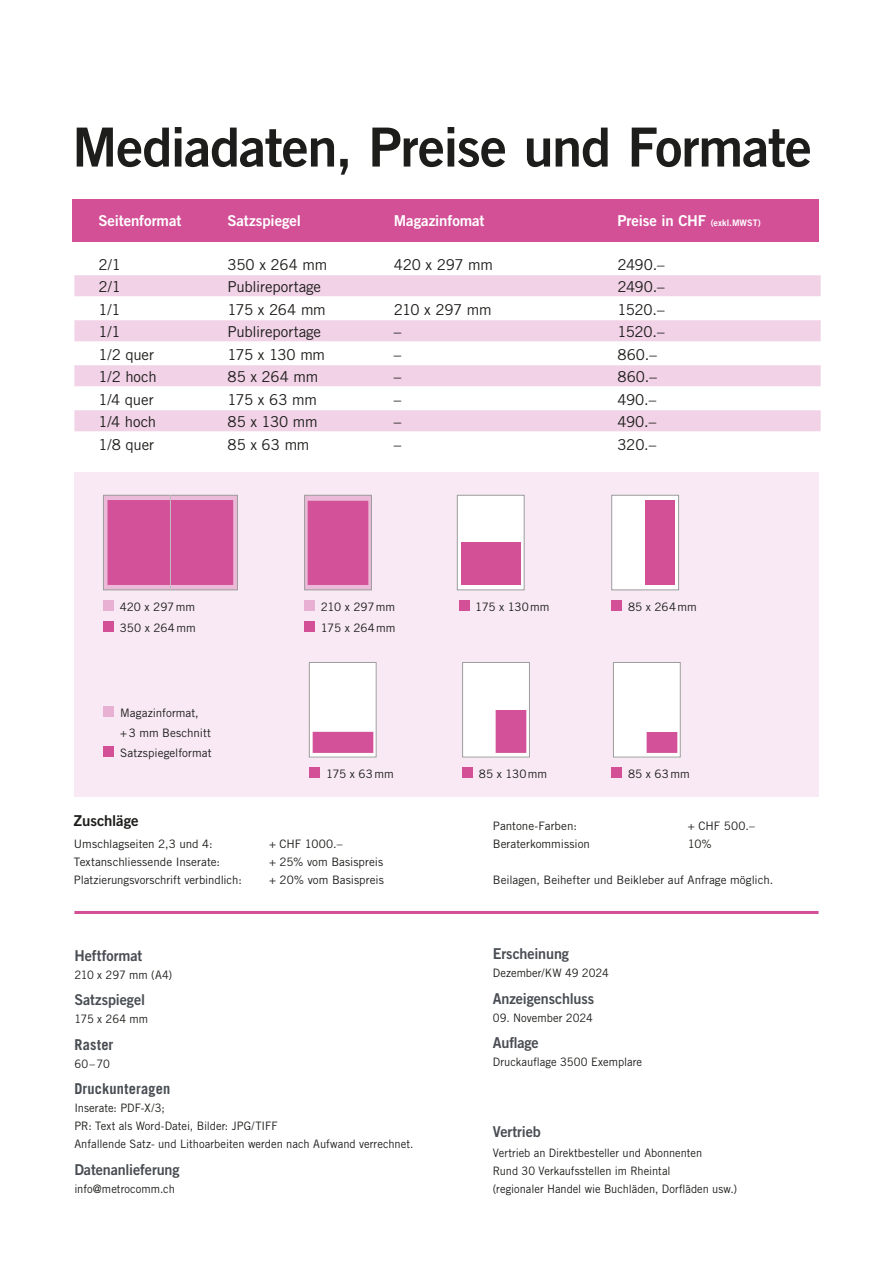
<style>
.page{position:relative;width:893px;height:1263px;background:#fff}
.page>*{position:absolute;margin:0;border:0;box-sizing:border-box;transform-origin:0 0}
.t1{font:54px "Trade Gothic LT Std Bd 2";letter-spacing:-.02em;color:#1d1d1b}
.t2{font:15px "Trade Gothic LT Std";letter-spacing:-.01em;color:#1d1d1b}
.t3{font:15px "Trade Gothic LT Std Bd 2";letter-spacing:-.01em;color:#484d53;scale:.96 1}
.t4{font:15px "Trade Gothic LT Std Bd 2";letter-spacing:-.01em;color:#fff}
.t5{font:700 15px "Trade Gothic LT Std";letter-spacing:.015em;color:#484d53;scale:.96 1}
.t6{font:15px "Trade Gothic LT Std Bd 2";letter-spacing:-.01em;color:#1d1d1b}
.t7{font:11.7px/20.2px "Trade Gothic LT Std";color:#1d1d1b}
.t8{font:11.55px/18px "Trade Gothic LT Std";color:#1d1d1b;scale:.96 1}
.t9{font:11.55px/18px "Trade Gothic LT Std";color:#1d1d1b;scale:.95 1}
.s1{font-size:9px}
</style>
<div class="page">
<div style="left:72px;top:200px;width:747px;height:42px;background:#d35097"></div>
<div style="left:74px;top:275px;width:747px;height:21px;background:#f1d2e6"></div>
<div style="left:74px;top:320px;width:747px;height:21px;background:#f1d2e6"></div>
<div style="left:74px;top:365px;width:747px;height:21px;background:#f1d2e6"></div>
<div style="left:74px;top:410px;width:747px;height:21px;background:#f1d2e6"></div>
<div style="left:74px;top:472px;width:745px;height:324px;background:#f8e9f4"></div>
<img style="left:311px;top:664px;width:63px;height:91px">
<div style="left:309px;top:662px;width:67px;height:95px;border:1px solid #9d9d9c"></div>
<img style="left:464px;top:664px;width:64px;height:91px">
<div style="left:462px;top:662px;width:68px;height:95px;border:1px solid #9d9d9c"></div>
<div style="left:103px;top:706px;width:11px;height:11px;background:#e8b0d2"></div>
<div style="left:103px;top:747px;width:11px;height:10px;background:#d35097"></div>
<img style="left:615px;top:664px;width:63px;height:91px">
<div style="left:613px;top:662px;width:67px;height:95px;border:1px solid #9d9d9c"></div>
<div style="left:640px;top:702px;width:38px;height:30px;background:#fff"></div>
<img style="left:105px;top:497px;width:131px;height:91px">
<div style="left:103px;top:495px;width:135px;height:95px;border:1px solid #9d9d9c"></div>
<hr style="left:170px;top:495px;width:1px;height:95px;background:#bfbec1">
<div style="left:103px;top:601px;width:11px;height:10px;background:#e8b0d2"></div>
<div style="left:103px;top:622px;width:11px;height:10px;background:#d35097"></div>
<img style="left:306px;top:497px;width:64px;height:91px">
<div style="left:304px;top:495px;width:68px;height:95px;border:1px solid #9d9d9c"></div>
<div style="left:304px;top:601px;width:11px;height:10px;background:#e8b0d2"></div>
<div style="left:304px;top:622px;width:11px;height:10px;background:#d35097"></div>
<div style="left:310px;top:767px;width:10px;height:11px;background:#d35097"></div>
<div style="left:457px;top:495px;width:67px;height:95px;background:#fff;border:1px solid #9d9d9c"></div>
<div style="left:461px;top:543px;width:59px;height:42px;background:#d35097"></div>
<div style="left:459px;top:601px;width:10px;height:10px;background:#d35097"></div>
<div style="left:462px;top:767px;width:11px;height:11px;background:#d35097"></div>
<div style="left:612px;top:495px;width:67px;height:95px;background:#fff;border:1px solid #9d9d9c"></div>
<div style="left:645px;top:500px;width:30px;height:85px;background:#d35097"></div>
<div style="left:612px;top:601px;width:10px;height:10px;background:#d35097"></div>
<div style="left:612px;top:767px;width:10px;height:11px;background:#d35097"></div>
<hr style="left:74px;top:911px;width:745px;height:3px;background:#d35097">
<h1 class="t1" style="left:72px;top:114px;width:741px">Mediadaten, Preise und Formate</h1>
<p class="t4" style="left:98px;top:211px;width:84px">Seitenformat</p>
<p class="t4" style="left:227px;top:211px;width:75px">Satzspiegel</p>
<p class="t4" style="left:394px;top:211px;width:92px">Magazinfomat</p>
<p class="t4" style="left:617px;top:211px;width:145px">Preise in CHF <span class="s1">(exkl.MWST)</span></p>
<p class="t2" style="left:98px;top:255px;width:24px">2/1</p>
<p class="t2" style="left:227px;top:255px;width:101px">350 x 264 mm</p>
<p class="t2" style="left:394px;top:255px;width:101px">420 x 297 mm</p>
<p class="t2" style="left:617px;top:255px;width:49px">2490.–</p>
<p class="t2" style="left:98px;top:278px;width:24px">2/1</p>
<p class="t2" style="left:227px;top:278px;width:95px">Publireportage</p>
<p class="t2" style="left:617px;top:278px;width:49px">2490.–</p>
<p class="t2" style="left:98px;top:300px;width:24px">1/1</p>
<p class="t2" style="left:227px;top:300px;width:100px">175 x 264 mm</p>
<p class="t2" style="left:394px;top:300px;width:99px">210 x 297 mm</p>
<p class="t2" style="left:617px;top:300px;width:49px">1520.–</p>
<p class="t2" style="left:98px;top:323px;width:24px">1/1</p>
<p class="t2" style="left:227px;top:323px;width:95px">Publireportage</p>
<p class="t2" style="left:394px;top:323px;width:9px">–</p>
<p class="t2" style="left:617px;top:323px;width:49px">1520.–</p>
<p class="t2" style="left:98px;top:345px;width:57px">1/2 quer</p>
<p class="t2" style="left:227px;top:345px;width:99px">175 x 130 mm</p>
<p class="t2" style="left:394px;top:345px;width:9px">–</p>
<p class="t2" style="left:617px;top:345px;width:41px">860.–</p>
<p class="t2" style="left:98px;top:368px;width:60px">1/2 hoch</p>
<p class="t2" style="left:227px;top:368px;width:92px">85 x 264 mm</p>
<p class="t2" style="left:394px;top:368px;width:9px">–</p>
<p class="t2" style="left:617px;top:368px;width:41px">860.–</p>
<p class="t2" style="left:98px;top:390px;width:57px">1/4 quer</p>
<p class="t2" style="left:227px;top:390px;width:91px">175 x 63 mm</p>
<p class="t2" style="left:394px;top:390px;width:9px">–</p>
<p class="t2" style="left:617px;top:390px;width:40px">490.–</p>
<p class="t2" style="left:98px;top:413px;width:59px">1/4 hoch</p>
<p class="t2" style="left:227px;top:413px;width:130px">85 x 130 mm -</p>
<p class="t2" style="left:394px;top:413px;width:9px">–</p>
<p class="t2" style="left:617px;top:413px;width:40px">490.–</p>
<p class="t2" style="left:98px;top:435px;width:57px">1/8 quer</p>
<p class="t2" style="left:227px;top:435px;width:83px">85 x 63 mm</p>
<p class="t2" style="left:394px;top:435px;width:9px">–</p>
<p class="t2" style="left:617px;top:435px;width:40px">320.–</p>
<p class="t7" style="left:120px;top:596px;width:77px;line-height:21px">420 x 297mm<br>350 x 264mm</p>
<p class="t7" style="left:321px;top:596px;width:76px;line-height:21px">210 x 297mm<br>175 x 264mm</p>
<p class="t7" style="left:120px;top:702px;width:93px">Magazinformat, +3 mm Beschnitt<br>Satzspiegelformat</p>
<p class="t7" style="left:326px;top:764px;width:69px">175 x 63mm</p>
<p class="t6" style="left:74px;top:811px;width:66px">Zuschläge</p>
<p class="t7" style="left:74px;top:834px;width:140px">Umschlagseiten 2,3 und 4:</p>
<p class="t7" style="left:269px;top:834px;width:75px">+ CHF 1000.–</p>
<p class="t7" style="left:74px;top:852px;width:148px">Textanschliessende Inserate:</p>
<p class="t7" style="left:269px;top:852px;width:116px">+ 25% vom Basispreis</p>
<p class="t7" style="left:74px;top:870px;width:169px">Platzierungsvorschrift verbindlich:</p>
<p class="t7" style="left:269px;top:870px;width:116px">+ 20% vom Basispreis</p>
<p class="t3" style="left:74px;top:946px;width:72px">Heftformat</p>
<p class="t8" style="left:74px;top:965px;width:103px">210 x 297 mm (A4)</p>
<p class="t3" style="left:74px;top:991px;width:75px">Satzspiegel</p>
<p class="t8" style="left:74px;top:1010px;width:78px">175 x 264 mm</p>
<p class="t5" style="left:74px;top:1035px;width:42px">Raster</p>
<p class="t8" style="left:74px;top:1054px;width:39px">60–70</p>
<p class="t5" style="left:74px;top:1080px;width:102px">Druckunteragen</p>
<p class="t8" style="left:74px;top:1099px;width:355px">Inserate: PDF-X/3;<br>PR: Text als Word-Datei, Bilder: JPG/TIFF<br>Anfallende Satz- und Lithoarbeiten werden nach Aufwand verrechnet.</p>
<p class="t3" style="left:74px;top:1160px;width:111px">Datenanlieferung</p>
<p class="t8" style="left:74px;top:1179px;width:106px">info@metrocomm.ch</p>
<p class="t7" style="left:475px;top:597px;width:76px">175 x 130mm</p>
<p class="t7" style="left:479px;top:764px;width:70px">85 x 130mm</p>
<p class="t7" style="left:628px;top:597px;width:70px">85 x 264mm</p>
<p class="t7" style="left:628px;top:764px;width:63px">85 x 63mm</p>
<p class="t7" style="left:493px;top:816px;width:86px">Pantone-Farben:</p>
<p class="t7" style="left:688px;top:816px;width:69px">+ CHF 500.–</p>
<p class="t7" style="left:493px;top:834px;width:99px">Beraterkommission</p>
<p class="t7" style="left:688px;top:834px;width:26px">10%</p>
<p class="t7" style="left:493px;top:870px;width:282px">Beilagen, Beihefter und Beikleber auf Anfrage möglich.</p>
<p class="t3" style="left:493px;top:945px;width:81px">Erscheinung</p>
<p class="t8" style="left:493px;top:964px;width:122px">Dezember/KW 49 2024</p>
<p class="t3" style="left:493px;top:989px;width:107px">Anzeigenschluss</p>
<p class="t8" style="left:493px;top:1009px;width:106px">09. November 2024</p>
<p class="t3" style="left:493px;top:1034px;width:49px">Auflage</p>
<p class="t8" style="left:493px;top:1053px;width:157px">Druckauflage 3500 Exemplare</p>
<p class="t3" style="left:493px;top:1122px;width:52px">Vertrieb</p>
<p class="t9" style="left:493px;top:1144px;width:259px">Vertrieb an Direktbesteller und Abonnenten<br>Rund 30 Verkaufsstellen im Rheintal<br>(regionaler Handel wie Buchläden, Dorfläden usw.)</p>
</div>
